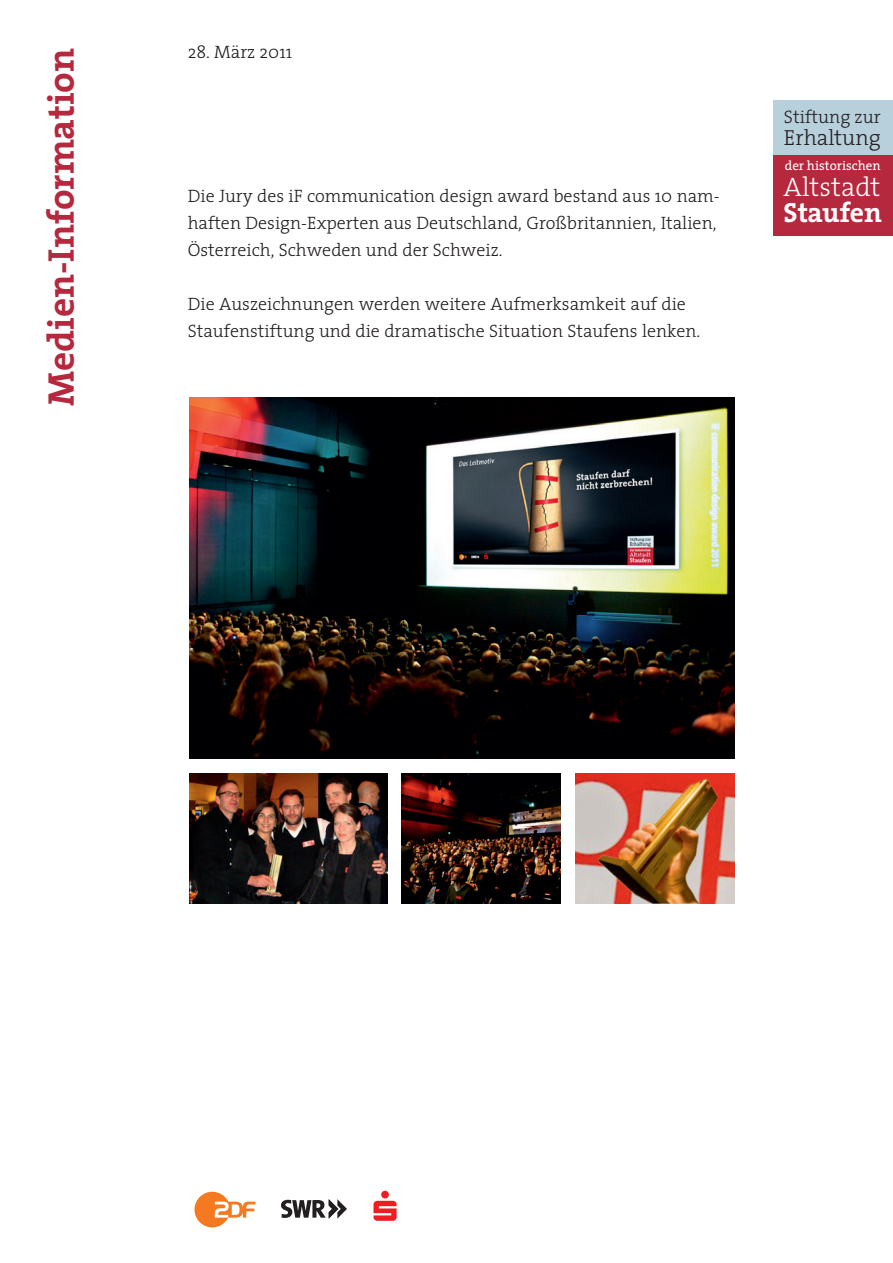
<style>
.page{position:relative;width:893px;height:1263px;background:#fff}
.page>*{position:absolute;margin:0;border:0;box-sizing:border-box;transform-origin:0 0}
.t1{font:700 37.35px "The Serif";color:#b5283e}
.t2{font:700 27.9px "The Serif";letter-spacing:-.01em;color:#fff}
.t3{font:300 26.85px "The Serif";color:#fff}
.t4{font:300 21.9px "The Serif";color:#231f20}
.t5{font:300 18.3px "The Serif";color:#231f20}
.t6{font:300 18px/27px "The Serif";color:#231f20;text-align:justify}
.t7{font:13.05px "The Serif";color:#fff}
</style>
<div class="page">
<svg style="left:194px;top:1192px;width:62px;height:35px"></svg>
<svg style="left:281px;top:1199px;width:66px;height:19px"></svg>
<svg style="left:373px;top:1191px;width:24px;height:30px"></svg>
<div style="left:773px;top:101px;width:120px;height:81px;background:#b8cfdc"></div>
<div style="left:773px;top:155px;width:120px;height:80px;background:#b5283e"></div>
<img style="left:189px;top:398px;width:546px;height:361px">
<img style="left:189px;top:773px;width:198px;height:131px">
<img style="left:401px;top:773px;width:160px;height:131px">
<img style="left:575px;top:773px;width:160px;height:131px">
<img style="left:593px;top:776px;width:133px;height:128px">
<h1 class="t1" style="left:30px;top:406px;width:359px;rotate:-90deg">Medien-Information</h1>
<p class="t6" style="left:188px;top:38px;width:106px">28. März 2011</p>
<p class="t6" style="left:188px;top:182px;width:532px">Die Jury des iF communication design award bestand aus 10 nam&shy;haften Design-Experten aus Deutschland, Großbritannien, Italien, Österreich, Schweden und der Schweiz.</p>
<p class="t6" style="left:188px;top:290px;width:514px">Die Auszeichnungen werden weitere Aufmerksamkeit auf die<br>Staufenstiftung und die dramatische Situation Staufens lenken.</p>
<p class="t5" style="left:784px;top:102px;width:98px">Stiftung zur</p>
<p class="t7" style="left:785px;top:155px;width:97px">der historischen</p>
<h3 class="t3" style="left:783px;top:164px;width:98px">Altstadt</h3>
<h2 class="t2" style="left:784px;top:189px;width:100px">Staufen</h2>
<p class="t4" style="left:784px;top:119px;width:99px">Erhaltung</p>
</div>
